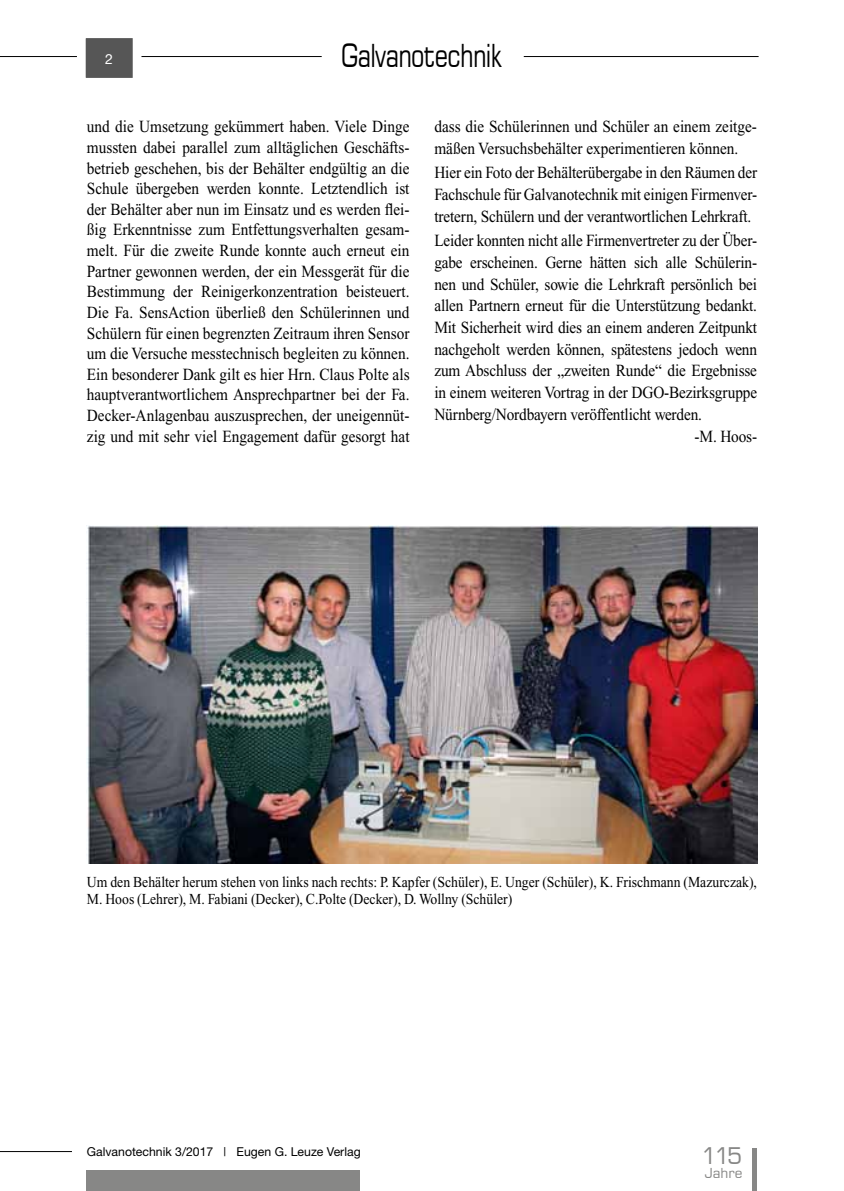
<style>
.page{position:relative;width:844px;height:1191px;background:#fff}
.page>*{position:absolute;margin:0;border:0;box-sizing:border-box;transform-origin:0 0}
.t1{font:31.5px "Square 721 BT";letter-spacing:-.03em;color:#000;scale:.75 1}
.t2{font:22.93px "Square 721 BT";color:#878786}
.t3{font:16.97px/20.7px "Times New Roman";letter-spacing:-.01em;color:#000;text-align:justify;scale:.9 1}
.t4{font:15.22px/17.5px "Times New Roman";color:#000;scale:.9 1}
.t5{font:14px "Helvetica Neue";color:#fff}
.t6{font:13.65px "Square 721 BT";color:#878786}
.t7{font:12.25px "Helvetica Neue";color:#000}
</style>
<div class="page">
<div style="left:87px;top:1170px;width:273px;height:21px;background:#878786"></div>
<hr style="left:0;top:1151px;width:72px;height:1px;background:#000">
<hr style="left:752px;top:1148px;width:4px;height:43px;background:#878786">
<hr style="left:0;top:56px;width:321px;height:1px;background:#000">
<svg style="left:76px;top:38px;width:66px;height:40px"></svg>
<hr style="left:523px;top:56px;width:235px;height:1px;background:#000">
<img style="left:87px;top:525px;width:669px;height:338px">
<p class="t5" style="left:105px;top:50px;width:9px">2</p>
<h1 class="t1" style="left:341px;top:36px;width:216px">Galvanotechnik</h1>
<p class="t3" style="left:87px;top:116px;width:360px">und die Umsetzung gekümmert haben. Viele Dinge mussten dabei parallel zum alltäglichen Geschäfts&shy;betrieb geschehen, bis der Behälter endgültig an die Schule übergeben werden konnte. Letztendlich ist der Behälter aber nun im Einsatz und es werden flei&shy;ßig Erkenntnisse zum Entfettungsverhalten gesam&shy;melt. Für die zweite Runde konnte auch erneut ein Partner gewonnen werden, der ein Messgerät für die Bestimmung der Reinigerkonzentration beisteuert.<br>Die Fa. SensAction überließ den Schülerinnen und Schülern für einen begrenzten Zeitraum ihren Sensor um die Versuche messtechnisch begleiten zu können.<br>Ein besonderer Dank gilt es hier Hrn. Claus Polte als hauptverantwortlichem Ansprechpartner bei der Fa.<br>Decker-Anlagenbau auszusprechen, der uneigennüt&shy;zig und mit sehr viel Engagement dafür gesorgt hat</p>
<p class="t3" style="left:434px;top:116px;width:360px;line-height:21.7px">dass die Schülerinnen und Schüler an einem zeitge&shy;mäßen Versuchsbehälter experimentieren können.</p>
<p class="t3" style="left:434px;top:162px;width:360px;line-height:21.7px">Hier ein Foto der Behälterübergabe in den Räumen der Fachschule für Galvanotechnik mit einigen Firmenver&shy;tretern, Schülern und der verantwortlichen Lehrkraft.</p>
<p class="t3" style="left:434px;top:230px;width:360px">Leider konnten nicht alle Firmenvertreter zu der Über-</p>
<p class="t3" style="left:434px;top:252px;width:360px">gabe erscheinen. Gerne hätten sich alle Schülerin-</p>
<p class="t3" style="left:434px;top:273px;width:360px">nen und Schüler, sowie die Lehrkraft persönlich bei</p>
<p class="t3" style="left:434px;top:295px;width:360px">allen Partnern erneut für die Unterstützung bedankt.</p>
<p class="t3" style="left:434px;top:317px;width:360px">Mit Sicherheit wird dies an einem anderen Zeitpunkt</p>
<p class="t3" style="left:434px;top:339px;width:360px">nachgeholt werden können, spätestens jedoch wenn</p>
<p class="t3" style="left:434px;top:360px;width:360px">zum Abschluss der „zweiten Runde“ die Ergebnisse</p>
<p class="t3" style="left:434px;top:382px;width:360px">in einem weiteren Vortrag in der DGO-Bezirksgruppe</p>
<p class="t3" style="left:434px;top:404px;width:299px">Nürnberg/Nordbayern veröffentlicht werden.</p>
<p class="t3" style="left:694px;top:426px;width:71px">-M. Hoos-</p>
<p class="t4" style="left:87px;top:873px;width:746px">Um den Behälter herum stehen von links nach rechts: P. Kapfer (Schüler), E. Unger (Schüler), K. Frischmann (Mazurczak),<br>M. Hoos (Lehrer), M. Fabiani (Decker), C.Polte (Decker), D. Wollny (Schüler)</p>
<p class="t7" style="left:87px;top:1144px;width:275px">Galvanotechnik 3/2017 | Eugen G. Leuze Verlag</p>
<h2 class="t2" style="left:701px;top:1141px;width:43px">115</h2>
<p class="t6" style="left:704px;top:1164px;width:39px">Jahre</p>
</div>
